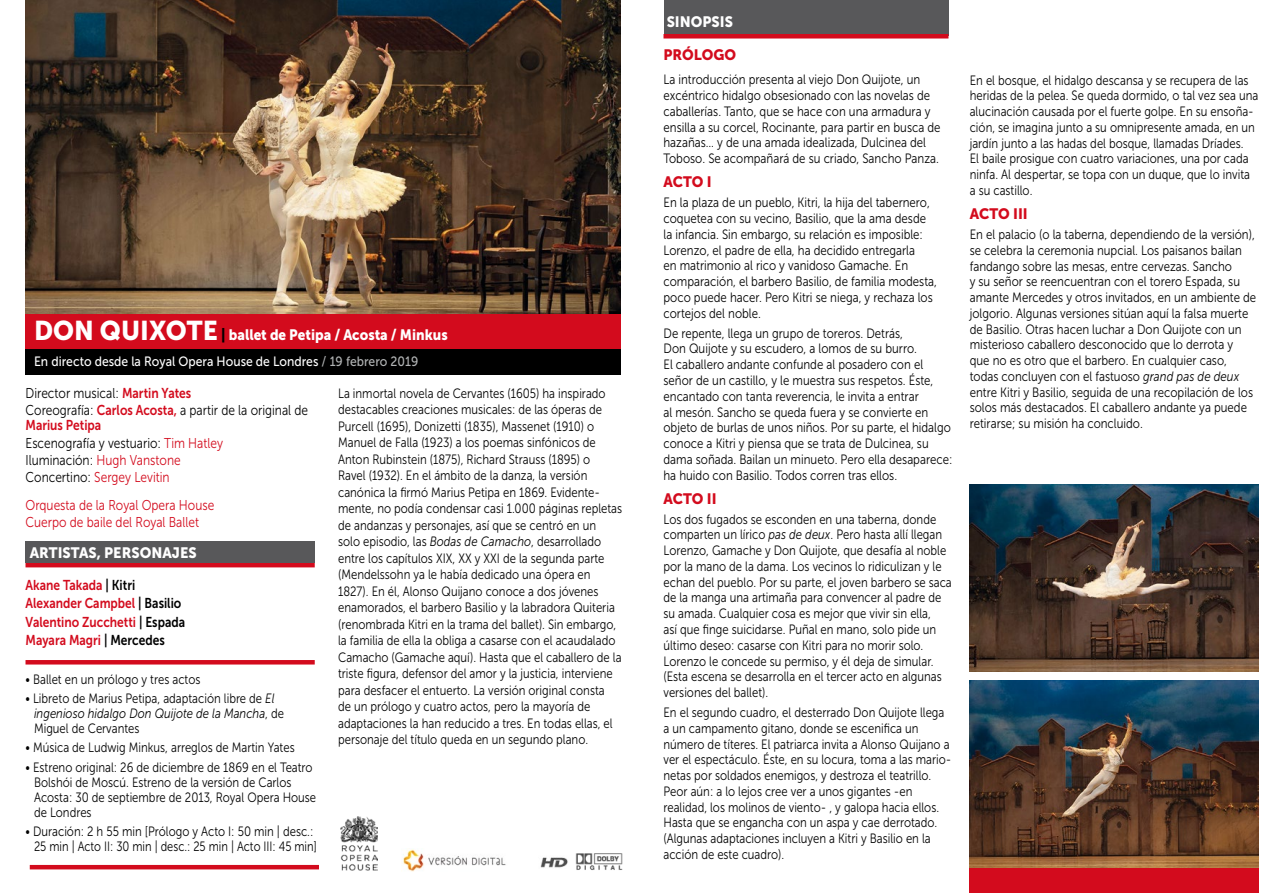
<style>
.page{position:relative;width:1276px;height:893px;background:#fff}
.page>*{position:absolute;margin:0;border:0;box-sizing:border-box;transform-origin:0 0}
.t1{font:15px "Museo Sans 900";color:#fff;scale:.9 1}
.t2{font:15px "Museo Sans 900";color:#fff;scale:.95 1}
.t3{font:15px "Museo Sans 900";color:#d30b1d;scale:.95 1}
.t4{font:14.25px/17.1px "Museo Sans 300";color:#000;scale:.84 1}
.t5{font:14.25px/18.5px "Museo Sans 700";color:#d30b1d;scale:.84 1}
.t6{font:14.25px/17.1px "Museo Sans 300";color:#d30b1d;scale:.84 1}
.t7{font:13.5px/15.8px "Museo Sans 300";color:#000;scale:.84 1}
.t8{font:13.5px/15.8px "Museo Sans 300";color:#000;scale:.85 1}
.t9{font:13.5px "Museo Sans 500";color:#fff;scale:.9 1}
.s1{font-size:27px}
.s2{color:#000}
.s3{color:#b1b3b4}
.s4{font-family:"Museo Sans 700";color:#d30b1d}
.s5{color:#d30b1d}
.s6{font-style:italic}
</style>
<div class="page">
<svg style="left:26px;top:541px;width:289px;height:1px"></svg>
<div style="left:26px;top:554px;width:291px;height:47px;background:linear-gradient(to right,#fff,#fff)"></div>
<div style="left:26px;top:573px;width:291px;height:48px;background:#fff"></div>
<hr style="left:26px;top:563px;width:289px;height:4px;background:#d30b1d">
<div style="left:26px;top:542px;width:289px;height:21px;background:#58585a"></div>
<hr style="left:26px;top:660px;width:289px;height:4px;background:#d30b1d">
<hr style="left:30px;top:865px;width:289px;height:4px;background:#d30b1d">
<img style="left:340px;top:816px;width:37px;height:54px">
<img style="left:540px;top:857px;width:28px;height:11px">
<img style="left:576px;top:853px;width:47px;height:17px">
<img style="left:26px;top:0;width:595px;height:315px">
<div style="left:26px;top:315px;width:595px;height:34px;background:#d30b1d"></div>
<div style="left:26px;top:349px;width:595px;height:26px;background:#000"></div>
<div style="left:663px;top:0;width:285px;height:36px;background:#58585a"></div>
<div style="left:663px;top:34px;width:285px;height:5px;background:#d30b1d"></div>
<div style="left:969px;top:867px;width:290px;height:26px;background:#d30b1d"></div>
<img style="left:403px;top:849px;width:103px;height:23px">
<img style="left:969px;top:680px;width:290px;height:187px">
<img style="left:969px;top:485px;width:290px;height:187px">
<p class="t1" style="left:34px;top:327px;width:461px"><span class="s1">DON QUIXOTE</span> <span class="s2">|</span> BALLET DE PETIPA / ACOSTA / MINKUS</p>
<p class="t9" style="left:34px;top:354px;width:428px">En directo desde la Royal Opera House de Londres <span class="s3">/ 19 febrero 2019</span></p>
<p class="t4" style="left:26px;top:385px;width:338px">Director musical: <span class="s4">Martin Yates<br></span>Coreografía: <span class="s4">Carlos Acosta,</span> a partir de la original de</p>
<p class="t5" style="left:26px;top:416px;width:92px">Marius Petipa</p>
<p class="t4" style="left:26px;top:434px;width:237px">Escenografía y vestuario: <span class="s5">Tim Hatley<br></span>Iluminación: <span class="s5">Hugh Vanstone<br></span>Concertino: <span class="s5">Sergey Levitin</span></p>
<p class="t6" style="left:26px;top:496px;width:226px">Orquesta de la Royal Opera House<br>Cuerpo de baile del Royal Ballet</p>
<p class="t2" style="left:30px;top:544px;width:177px">ARTISTAS, PERSONAJES</p>
<p class="t5" style="left:26px;top:576px;width:191px">Akane Takada <span class="s2">| Kitri<br></span>Alexander Campbel <span class="s2">| Basilio<br></span>Valentino Zucchetti <span class="s2">| Espada<br></span>Mayara Magri <span class="s2">| Mercedes</span></p>
<p class="t7" style="left:26px;top:671px;width:210px">• Ballet en un prólogo y tres actos</p>
<p class="t7" style="left:34px;top:691px;width:299px;line-height:15px;text-indent:-9px">• Libreto de Marius Petipa, adaptación libre de <span class="s6">El ingenioso hidalgo Don Quijote de la Mancha</span>, de<br>Miguel de Cervantes</p>
<p class="t7" style="left:26px;top:740px;width:322px">• Música de Ludwig Minkus, arreglos de Martin Yates</p>
<p class="t7" style="left:34px;top:759px;width:337px;line-height:15px;text-indent:-9px">• Estreno original: 26 de diciembre de 1869 en el Teatro Bolshói de Moscú. Estreno de la versión de Carlos Acosta: 30 de septiembre de 2013, Royal Opera House de Londres</p>
<p class="t7" style="left:26px;top:824px;width:348px;line-height:15px;text-align:right">• Duración: 2 h 55 min [Prólogo y Acto I: 50 min | desc.:<br>25 min | Acto II: 30 min | desc.: 25 min | Acto III: 45 min]</p>
<p class="t7" style="left:338px;top:385px;width:340px;line-height:16.5px">La inmortal novela de Cervantes (1605) ha inspirado destacables creaciones musicales: de las óperas de Purcell (1695), Donizetti (1835), Massenet (1910) o Manuel de Falla (1923) a los poemas sinfónicos de Anton Rubinstein (1875), Richard Strauss (1895) o<br>Ravel (1932). En el ámbito de la danza, la versión canónica la firmó Marius Petipa en 1869. Evidente&shy;mente, no podía condensar casi 1.000 páginas repletas de andanzas y personajes, así que se centró en un<br>solo episodio, las <span class="s6">Bodas de Camacho</span>, desarrollado entre los capítulos XIX, XX y XXI de la segunda parte (Mendelssohn ya le había dedicado una ópera en 1827). En él, Alonso Quijano conoce a dos jóvenes enamorados, el barbero Basilio y la labradora Quiteria (renombrada Kitri en la trama del ballet). Sin embargo, la familia de ella la obliga a casarse con el acaudalado Camacho (Gamache aquí). Hasta que el caballero de la triste figura, defensor del amor y la justicia, interviene para desfacer el entuerto. La versión original consta<br>de un prólogo y cuatro actos, pero la mayoría de adaptaciones la han reducido a tres. En todas ellas, el personaje del título queda en un segundo plano.</p>
<p class="t2" style="left:666px;top:13px;width:71px">SINOPSIS</p>
<p class="t3" style="left:663px;top:46px;width:78px">PRÓLOGO</p>
<p class="t8" style="left:663px;top:72px;width:327px">La introducción presenta al viejo Don Quijote, un excéntrico hidalgo obsesionado con las novelas de caballerías. Tanto, que se hace con una armadura y ensilla a su corcel, Rocinante, para partir en busca de hazañas… y de una amada idealizada, Dulcinea del Toboso. Se acompañará de su criado, Sancho Panza.</p>
<p class="t3" style="left:663px;top:174px;width:50px">ACTO I</p>
<p class="t8" style="left:663px;top:195px;width:323px">En la plaza de un pueblo, Kitri, la hija del tabernero, coquetea con su vecino, Basilio, que la ama desde la infancia. Sin embargo, su relación es imposible:<br>Lorenzo, el padre de ella, ha decidido entregarla<br>en matrimonio al rico y vanidoso Gamache. En comparación, el barbero Basilio, de familia modesta, poco puede hacer. Pero Kitri se niega, y rechaza los cortejos del noble.</p>
<p class="t8" style="left:663px;top:325px;width:341px">De repente, llega un grupo de toreros. Detrás,<br>Don Quijote y su escudero, a lomos de su burro.<br>El caballero andante confunde al posadero con el señor de un castillo, y le muestra sus respetos. Éste, encantado con tanta reverencia, le invita a entrar<br>al mesón. Sancho se queda fuera y se convierte en objeto de burlas de unos niños. Por su parte, el hidalgo conoce a Kitri y piensa que se trata de Dulcinea, su dama soñada. Bailan un minueto. Pero ella desaparece: ha huido con Basilio. Todos corren tras ellos.</p>
<p class="t3" style="left:663px;top:490px;width:51px">ACTO II</p>
<p class="t7" style="left:663px;top:511px;width:345px">Los dos fugados se esconden en una taberna, donde comparten un lírico <span class="s6">pas de deux</span>. Pero hasta allí llegan Lorenzo, Gamache y Don Quijote, que desafía al noble por la mano de la dama. Los vecinos lo ridiculizan y le echan del pueblo. Por su parte, el joven barbero se saca de la manga una artimaña para convencer al padre de su amada. Cualquier cosa es mejor que vivir sin ella,<br>así que finge suicidarse. Puñal en mano, solo pide un último deseo: casarse con Kitri para no morir solo.<br>Lorenzo le concede su permiso, y él deja de simular. (Esta escena se desarrolla en el tercer acto en algunas versiones del ballet).</p>
<p class="t7" style="left:663px;top:705px;width:344px">En el segundo cuadro, el desterrado Don Quijote llega a un campamento gitano, donde se escenifica un número de títeres. El patriarca invita a Alonso Quijano a ver el espectáculo. Éste, en su locura, toma a las mario&shy;netas por soldados enemigos, y destroza el teatrillo.<br>Peor aún: a lo lejos cree ver a unos gigantes -en realidad, los molinos de viento- , y galopa hacia ellos.<br>Hasta que se engancha con un aspa y cae derrotado. (Algunas adaptaciones incluyen a Kitri y Basilio en la acción de este cuadro).</p>
<p class="t7" style="left:969px;top:72px;width:345px">En el bosque, el hidalgo descansa y se recupera de las heridas de la pelea. Se queda dormido, o tal vez sea una alucinación causada por el fuerte golpe. En su ensoña&shy;ción, se imagina junto a su omnipresente amada, en un jardín junto a las hadas del bosque, llamadas Dríades.<br>El baile prosigue con cuatro variaciones, una por cada ninfa. Al despertar, se topa con un duque, que lo invita a su castillo.</p>
<p class="t3" style="left:969px;top:205px;width:51px">ACTO III</p>
<p class="t8" style="left:969px;top:227px;width:338px">En el palacio (o la taberna, dependiendo de la versión), se celebra la ceremonia nupcial. Los paisanos bailan fandango sobre las mesas, entre cervezas. Sancho<br>y su señor se reencuentran con el torero Espada, su amante Mercedes y otros invitados, en un ambiente de jolgorio. Algunas versiones sitúan aquí la falsa muerte de Basilio. Otras hacen luchar a Don Quijote con un misterioso caballero desconocido que lo derrota y que no es otro que el barbero. En cualquier caso, todas concluyen con el fastuoso <span class="s6">grand pas de deux </span>entre Kitri y Basilio, seguida de una recopilación de los solos más destacados. El caballero andante ya puede retirarse; su misión ha concluido.</p>
</div>
